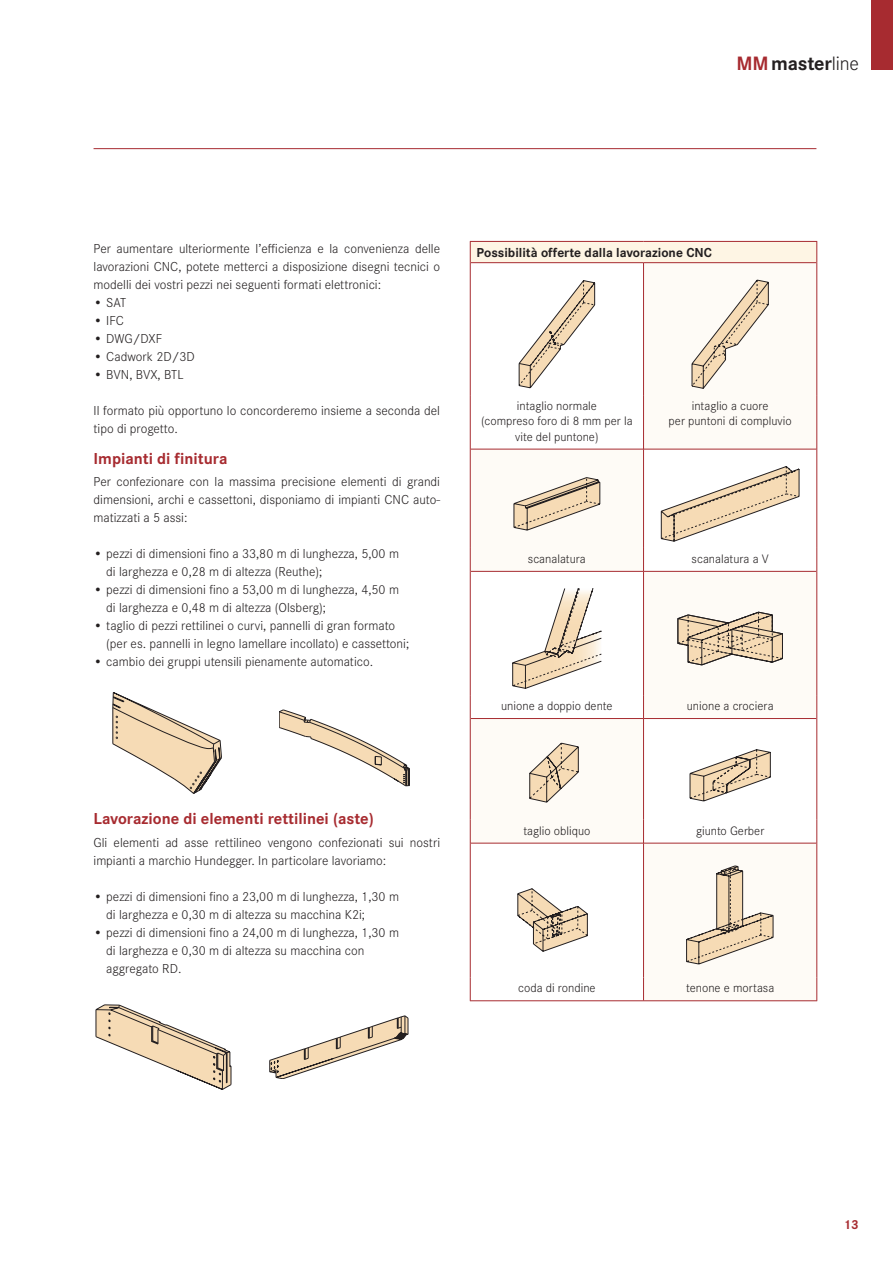
<style>
.page{position:relative;width:893px;height:1263px;background:#fff}
.page>*{position:absolute;margin:0;border:0;box-sizing:border-box;transform-origin:0 0}
.t1{font:700 20.1px "Corporate S";letter-spacing:-.01em;color:#231f20}
.t2{font:700 16.5px "Corporate S";color:#a72b30}
.t3{font:300 13.5px/18px "Corporate S";color:#231f20}
.t4{font:700 13.5px "Corporate S";color:#231f20}
.t5{font:700 13.5px "Corporate S";color:#a72b30}
.t6{font:300 12.75px/15.3px "Corporate S";color:#231f20;text-align:center}
.s1{color:#a72b30}
.s2{font-weight:300}
</style>
<div class="page">
<div style="left:872px;top:0;width:21px;height:69px;background:#a72b30"></div>
<hr style="left:94px;top:148px;width:722px;height:1px;background:#a72b30">
<svg style="left:113px;top:692px;width:109px;height:102px"></svg>
<svg style="left:279px;top:710px;width:131px;height:76px"></svg>
<svg style="left:95px;top:1004px;width:136px;height:86px"></svg>
<svg style="left:270px;top:1016px;width:139px;height:63px"></svg>
<div style="left:470px;top:241px;width:347px;height:22px;background:#fef5e4"></div>
<svg style="left:471px;top:263px;width:345px;height:737px;fill:#fefbf6"></svg>
<svg style="left:470px;top:242px;width:1px;height:21px"></svg>
<hr style="left:470px;top:241px;width:173px;height:1px;background:#a72b30">
<hr style="left:643px;top:241px;width:174px;height:1px;background:#a72b30">
<svg style="left:816px;top:242px;width:1px;height:21px"></svg>
<hr style="left:470px;top:263px;width:1px;height:132px;background:#a72b30">
<hr style="left:470px;top:395px;width:1px;height:54px;background:#a72b30">
<hr style="left:471px;top:262px;width:172px;height:1px;background:#a72b30">
<hr style="left:643px;top:263px;width:1px;height:132px;background:#a72b30">
<hr style="left:643px;top:395px;width:1px;height:54px;background:#a72b30">
<hr style="left:643px;top:262px;width:173px;height:1px;background:#a72b30">
<hr style="left:816px;top:263px;width:1px;height:132px;background:#a72b30">
<hr style="left:816px;top:395px;width:1px;height:54px;background:#a72b30">
<hr style="left:470px;top:449px;width:1px;height:99px;background:#a72b30">
<svg style="left:470px;top:548px;width:1px;height:23px"></svg>
<hr style="left:471px;top:449px;width:172px;height:1px;background:#a72b30">
<hr style="left:643px;top:449px;width:1px;height:99px;background:#a72b30">
<svg style="left:643px;top:548px;width:1px;height:23px"></svg>
<hr style="left:643px;top:449px;width:173px;height:1px;background:#a72b30">
<hr style="left:816px;top:449px;width:1px;height:99px;background:#a72b30">
<svg style="left:816px;top:548px;width:1px;height:23px"></svg>
<hr style="left:470px;top:571px;width:1px;height:124px;background:#a72b30">
<svg style="left:470px;top:695px;width:1px;height:23px"></svg>
<hr style="left:471px;top:571px;width:172px;height:1px;background:#a72b30">
<hr style="left:643px;top:571px;width:1px;height:124px;background:#a72b30">
<svg style="left:643px;top:695px;width:1px;height:23px"></svg>
<hr style="left:643px;top:571px;width:173px;height:1px;background:#a72b30">
<hr style="left:816px;top:571px;width:1px;height:124px;background:#a72b30">
<svg style="left:816px;top:695px;width:1px;height:23px"></svg>
<hr style="left:470px;top:718px;width:1px;height:102px;background:#a72b30">
<svg style="left:470px;top:820px;width:1px;height:23px"></svg>
<hr style="left:471px;top:718px;width:172px;height:1px;background:#a72b30">
<hr style="left:643px;top:719px;width:1px;height:101px;background:#a72b30">
<svg style="left:643px;top:820px;width:1px;height:23px"></svg>
<hr style="left:643px;top:718px;width:173px;height:1px;background:#a72b30">
<hr style="left:816px;top:718px;width:1px;height:102px;background:#a72b30">
<svg style="left:816px;top:820px;width:1px;height:23px"></svg>
<hr style="left:470px;top:843px;width:1px;height:134px;background:#a72b30">
<svg style="left:470px;top:977px;width:1px;height:23px"></svg>
<hr style="left:471px;top:843px;width:172px;height:1px;background:#a72b30">
<hr style="left:470px;top:1000px;width:173px;height:1px;background:#a72b30">
<hr style="left:643px;top:843px;width:1px;height:134px;background:#a72b30">
<svg style="left:643px;top:977px;width:1px;height:23px"></svg>
<hr style="left:643px;top:843px;width:173px;height:1px;background:#a72b30">
<hr style="left:816px;top:843px;width:1px;height:134px;background:#a72b30">
<svg style="left:816px;top:977px;width:1px;height:23px"></svg>
<hr style="left:643px;top:1000px;width:174px;height:1px;background:#a72b30">
<svg style="left:519px;top:280px;width:76px;height:108px"></svg>
<svg style="left:692px;top:280px;width:77px;height:109px"></svg>
<svg style="left:514px;top:477px;width:86px;height:53px"></svg>
<svg style="left:661px;top:466px;width:138px;height:75px"></svg>
<svg style="left:512px;top:588px;width:89px;height:101px"></svg>
<svg style="left:677px;top:612px;width:106px;height:53px"></svg>
<svg style="left:529px;top:743px;width:50px;height:59px"></svg>
<svg style="left:690px;top:749px;width:81px;height:52px"></svg>
<svg style="left:517px;top:888px;width:71px;height:64px"></svg>
<svg style="left:686px;top:865px;width:87px;height:99px"></svg>
<h1 class="t1" style="left:736px;top:49px;width:124px"><span class="s1">MM</span>master<span class="s2">line</span></h1>
<p class="t3" style="left:94px;top:239px;width:348px;text-align:justify">Per aumentare ulteriormente l’efficienza e la convenienza delle lavorazioni CNC, potete metterci a disposizione disegni tecnici o modelli dei vostri pezzi nei seguenti formati elettronici:</p>
<p class="t3" style="left:94px;top:293px;width:34px">• SAT</p>
<p class="t3" style="left:94px;top:311px;width:32px">• IFC</p>
<p class="t3" style="left:94px;top:329px;width:70px">• DWG/DXF</p>
<p class="t3" style="left:94px;top:347px;width:103px">• Cadwork 2D/3D</p>
<p class="t3" style="left:94px;top:365px;width:92px">• BVN, BVX, BTL</p>
<p class="t3" style="left:94px;top:401px;width:348px">Il formato più opportuno lo concorderemo insieme a seconda del tipo di progetto.</p>
<p class="t2" style="left:94px;top:447px;width:135px">Impianti di finitura</p>
<p class="t3" style="left:94px;top:472px;width:348px;text-align:justify">Per confezionare con la massima precisione elementi di grandi dimensioni, archi e cassettoni, disponiamo di impianti CNC auto&shy;matizzati a 5 assi:</p>
<p class="t3" style="left:106px;top:544px;width:294px;text-indent:-13px">• pezzi di dimensioni fino a 33,80 m di lunghezza, 5,00 m di larghezza e 0,28 m di altezza (Reuthe);</p>
<p class="t3" style="left:106px;top:580px;width:294px;text-indent:-13px">• pezzi di dimensioni fino a 53,00 m di lunghezza, 4,50 m di larghezza e 0,48 m di altezza (Olsberg);</p>
<p class="t3" style="left:106px;top:616px;width:304px;text-indent:-13px">• taglio di pezzi rettilinei o curvi, pannelli di gran formato (per es. pannelli in legno lamellare incollato) e cassettoni;</p>
<p class="t3" style="left:94px;top:652px;width:281px">• cambio dei gruppi utensili pienamente automatico.</p>
<p class="t4" style="left:477px;top:243px;width:237px">Possibilità offerte dalla lavorazione CNC</p>
<p class="t6" style="left:481px;top:398px;width:153px">intaglio normale<br>(compreso foro di 8 mm per la vite del puntone)</p>
<p class="t6" style="left:669px;top:398px;width:125px">intaglio a cuore<br>per puntoni di compluvio</p>
<p class="t6" style="left:528px;top:550px;width:59px">scanalatura</p>
<p class="t6" style="left:692px;top:550px;width:79px">scanalatura a V</p>
<p class="t6" style="left:501px;top:698px;width:113px">unione a doppio dente</p>
<p class="t6" style="left:687px;top:698px;width:88px">unione a crociera</p>
<p class="t2" style="left:94px;top:807px;width:282px">Lavorazione di elementi rettilinei (aste)</p>
<p class="t3" style="left:94px;top:833px;width:348px">Gli elementi ad asse rettilineo vengono confezionati sui nostri impianti a marchio Hundegger. In particolare lavoriamo:</p>
<p class="t3" style="left:106px;top:887px;width:294px;text-indent:-13px">• pezzi di dimensioni fino a 23,00 m di lunghezza, 1,30 m di larghezza e 0,30 m di altezza su macchina K2i;</p>
<p class="t3" style="left:106px;top:923px;width:294px;text-indent:-13px">• pezzi di dimensioni fino a 24,00 m di lunghezza, 1,30 m di larghezza e 0,30 m di altezza su macchina con aggregato RD.</p>
<p class="t6" style="left:523px;top:822px;width:68px">taglio obliquo</p>
<p class="t6" style="left:696px;top:822px;width:70px">giunto Gerber</p>
<p class="t6" style="left:518px;top:980px;width:79px">coda di rondine</p>
<p class="t6" style="left:686px;top:980px;width:90px">tenone e mortasa</p>
<p class="t5" style="left:844px;top:1215px;width:17px">13</p>
</div>
